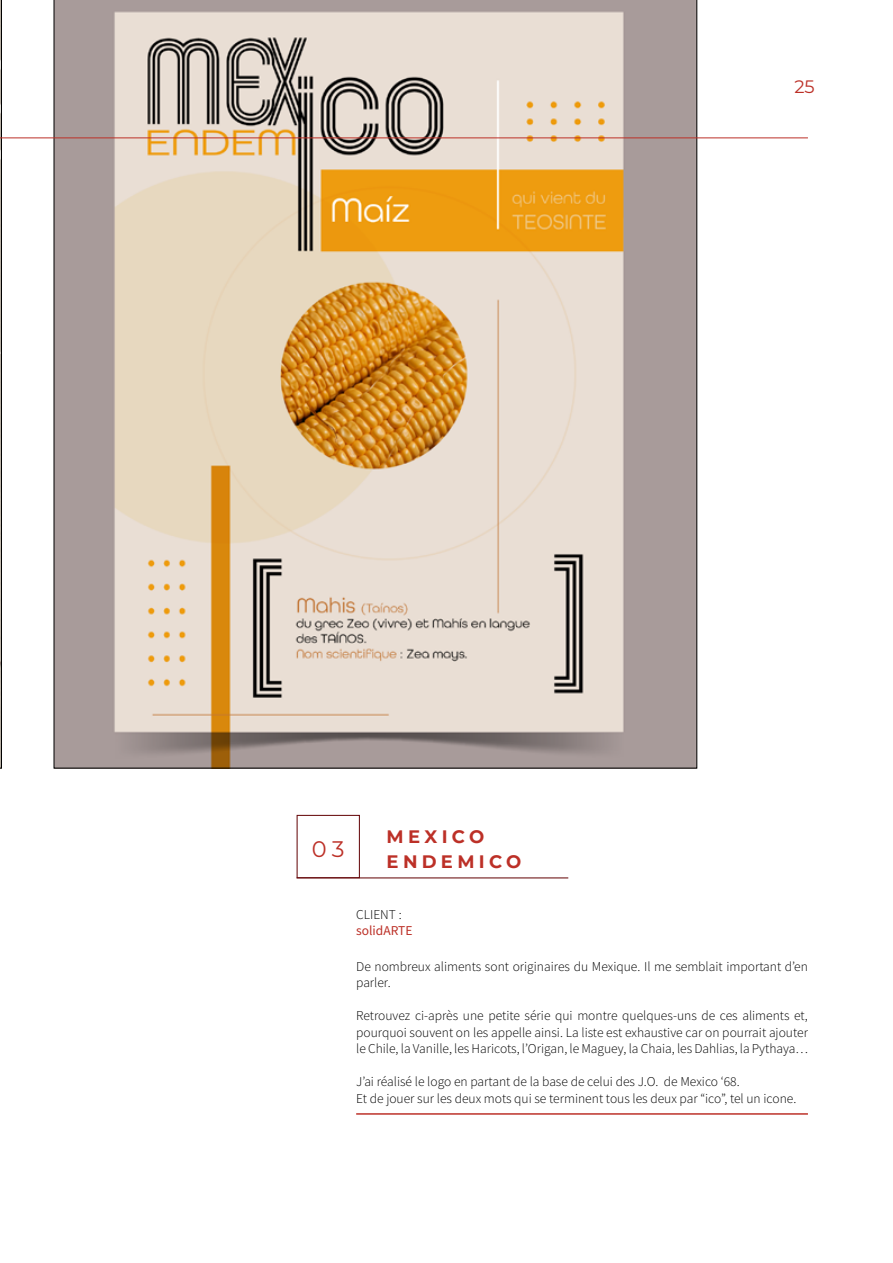
<style>
.page{position:relative;width:893px;height:1263px;background:#fff}
.page>*{position:absolute;margin:0;border:0;box-sizing:border-box;transform-origin:0 0}
.t1{font:22.5px "Montserrat";color:#bc3027}
.t2{font:700 18px/25.5px "Montserrat";letter-spacing:.24em;color:#bc3027}
.t3{font:18px "Montserrat";color:#bc3027}
.t4{font:300 13.5px/16.5px "Source Sans Pro";color:#000}
.t5{font:13.5px "Source Sans Pro";color:#bc3027}
</style>
<div class="page">
<svg style="left:0;top:0;width:2px;height:768px;background:#5d5954"></svg>
<svg style="left:54px;top:0;width:643px;height:768px;background:#cfbba5"></svg>
<hr style="left:0;top:137px;width:808px;height:1px;background:#bc3027">
<div style="left:297px;top:815px;width:63px;height:63px;border:1px solid #6a0f11"></div>
<hr style="left:297px;top:877px;width:271px;height:1px;background:#6a0f11">
<hr style="left:356px;top:1113px;width:452px;height:2px;background:#bc3027">
<h2 class="t3" style="left:794px;top:75px;width:22px">25</h2>
<h1 class="t1" style="left:312px;top:834px;width:34px">03</h1>
<h2 class="t2" style="left:387px;top:822px;width:136px">MEXICO<br>ENDEMICO</h2>
<p class="t4" style="left:356px;top:906px;width:47px">CLIENT :</p>
<p class="t5" style="left:356px;top:922px;width:58px">solidARTE</p>
<p class="t4" style="left:356px;top:958px;width:453px">De nombreux aliments sont originaires du Mexique. Il me semblait important d’en parler.</p>
<p class="t4" style="left:356px;top:1007px;width:453px;text-align:justify">Retrouvez ci-après une petite série qui montre quelques-uns de ces aliments et, pourquoi souvent on les appelle ainsi. La liste est exhaustive car on pourrait ajouter le Chile, la Vanille, les Haricots, l’Origan, le Maguey, la Chaia, les Dahlias, la Pythaya…</p>
<p class="t4" style="left:356px;top:1073px;width:442px">J’ai réalisé le logo en partant de la base de celui des J.O. de Mexico ‘68.<br>Et de jouer sur les deux mots qui se terminent tous les deux par “ico”, tel un icone.</p>
</div>
